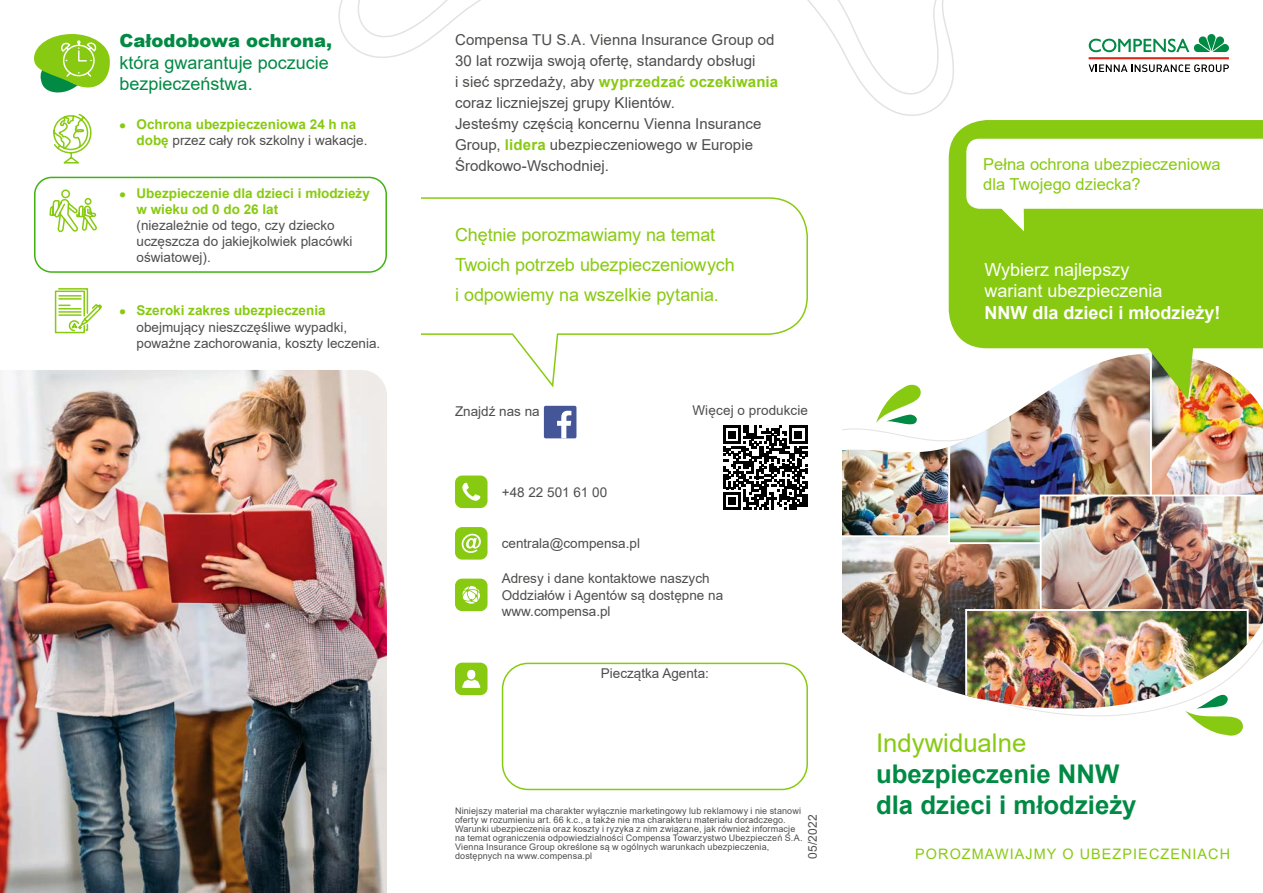
<style>
.page{position:relative;width:1263px;height:893px;background:#fff}
.page>*{position:absolute;margin:0;border:0;box-sizing:border-box;transform-origin:0 0}
.t1{font:700 25.8px/30.9px "Arial";color:#008a44}
.t2{font:25.8px "Arial";color:#88ca11}
.t3{font:18px/30px "Arial";letter-spacing:-.005em;color:#88ca11}
.t4{font:18px/21.6px "Arial";color:#008a44}
.t5{font:18px/21.6px "Arial";color:#fff}
.t6{font:700 18px "Arial";color:#fff}
.t7{font:900 18px "Arial";color:#008a44}
.t8{font:16.5px/19.8px "Arial";color:#88ca11}
.t9{font:15px/21px "Arial";letter-spacing:.005em;color:#4d4d4c}
.t10{font:14.4px "Arial";letter-spacing:.075em;color:#88ca11}
.t11{font:13.5px/16.2px "Arial";color:#4d4d4c}
.t12{font:700 13.5px/16.2px "Arial";color:#88ca11}
.t13{font:12px "Arial";letter-spacing:.02em;color:#4d4d4c}
.t14{font:9px/9px "Arial";letter-spacing:.015em;color:#4d4d4c}
.s1{font-size:18px}
.s2{font-weight:400;color:#4d4d4c}
.s3{font-weight:700;font-size:18px;color:#88ca11}
.s4{font-weight:700;color:#88ca11}
</style>
<div class="page">
<svg style="left:807px;top:0;width:147px;height:116px"></svg>
<img style="left:842px;top:412px;width:106px;height:123px">
<img style="left:842px;top:538px;width:106px;height:153px">
<img style="left:948px;top:400px;width:315px;height:336px">
<svg style="left:338px;top:0;width:143px;height:58px"></svg>
<svg style="left:949px;top:120px;width:314px;height:280px;fill:#88ca11"></svg>
<svg style="left:966px;top:139px;width:297px;height:92px"></svg>
<hr style="left:1088px;top:57px;width:141px;height:2px;background:#dc291a">
<svg style="left:1089px;top:64px;width:140px;height:8px"></svg>
<svg style="left:1089px;top:34px;width:140px;height:18px"></svg>
<svg style="left:421px;top:197px;width:387px;height:191px"></svg>
<div style="left:455px;top:663px;width:32px;height:32px;background:#88ca11;border-radius:7px"></div>
<div style="left:467px;top:670px;width:8px;height:9px;background:#fff;border-radius:50%"></div>
<svg style="left:462px;top:680px;width:18px;height:8px"></svg>
<div style="left:502px;top:663px;width:306px;height:127px;border:2px solid #88ca11;border-radius:26px"></div>
<div style="left:455px;top:579px;width:32px;height:32px;background:#88ca11;border-radius:7px"></div>
<svg style="left:462px;top:586px;width:18px;height:18px"></svg>
<div style="left:455px;top:527px;width:32px;height:33px;background:#88ca11;border-radius:7px"></div>
<svg style="left:461px;top:534px;width:20px;height:19px"></svg>
<div style="left:455px;top:475px;width:32px;height:33px;background:#88ca11;border-radius:7px"></div>
<svg style="left:462px;top:483px;width:18px;height:18px"></svg>
<div style="left:544px;top:406px;width:32px;height:32px;background:#445598;border-radius:2px"></div>
<svg style="left:557px;top:411px;width:14px;height:27px"></svg>
<img style="left:0;top:370px;width:387px;height:523px">
<svg style="left:34px;top:34px;width:76px;height:59px"></svg>
<svg style="left:53px;top:113px;width:39px;height:51px"></svg>
<svg style="left:49px;top:189px;width:48px;height:44px"></svg>
<svg style="left:54px;top:288px;width:48px;height:46px"></svg>
<div style="left:34px;top:177px;width:353px;height:96px;border:2px solid #40b312;border-radius:17px"></div>
<svg style="left:723px;top:426px;width:84px;height:84px"></svg>
<h2 class="t7" style="left:120px;top:27px;width:214px">Całodobowa ochrona,</h2>
<h2 class="t4" style="left:120px;top:51px;width:211px">która gwarantuje poczucie bezpieczeństwa.</h2>
<h3 class="t12" style="left:136px;top:116px;width:233px;text-indent:-17px"><span class="s1">•</span> Ochrona ubezpieczeniowa 24 h na dobę <span class="s2">przez cały rok szkolny i wakacje.</span></h3>
<h3 class="t12" style="left:136px;top:185px;width:235px;text-indent:-17px"><span class="s1">•</span> Ubezpieczenie dla dzieci i młodzieży w wieku od 0 do 26 lat</h3>
<h3 class="t11" style="left:136px;top:217px;width:218px">(niezależnie od tego, czy dziecko uczęszcza do jakiejkolwiek placówki oświatowej).</h3>
<h3 class="t11" style="left:136px;top:302px;width:245px;text-indent:-17px"><span class="s3">•</span> <span class="s4">Szeroki zakres ubezpieczenia </span>obejmujący nieszczęśliwe wypadki, poważne zachorowania, koszty leczenia.</h3>
<p class="t9" style="left:455px;top:29px;width:325px">Compensa TU S.A. Vienna Insurance Group od 30 lat rozwija swoją ofertę, standardy obsługi<br>i sieć sprzedaży, aby <span class="s4">wyprzedzać oczekiwania </span>coraz liczniejszej grupy Klientów.<br>Jesteśmy częścią koncernu Vienna Insurance Group, <span class="s4">lidera</span> ubezpieczeniowego w Europie Środkowo-Wschodniej.</p>
<h2 class="t3" style="left:455px;top:220px;width:281px">Chętnie porozmawiamy na temat<br>Twoich potrzeb ubezpieczeniowych i odpowiemy na wszelkie pytania.</h2>
<h3 class="t11" style="left:455px;top:403px;width:86px">Znajdź nas na</h3>
<h3 class="t11" style="left:502px;top:484px;width:107px">+48 22 501 61 00</h3>
<h3 class="t11" style="left:502px;top:535px;width:140px">centrala@compensa.pl</h3>
<h3 class="t11" style="left:692px;top:402px;width:117px">Więcej o produkcie</h3>
<h3 class="t11" style="left:502px;top:570px;width:223px">Adresy i dane kontaktowe naszych<br>Oddziałów i Agentów są dostępne na www.compensa.pl</h3>
<h3 class="t11" style="left:601px;top:665px;width:110px">Pieczątka Agenta:</h3>
<p class="t14" style="left:455px;top:806px;width:349px">Niniejszy materiał ma charakter wyłącznie marketingowy lub reklamowy i nie stanowi oferty w rozumieniu art. 66 k.c., a także nie ma charakteru materiału doradczego.<br>Warunki ubezpieczenia oraz koszty i ryzyka z nim związane, jak również informacje na temat ograniczenia odpowiedzialności Compensa Towarzystwo Ubezpieczeń S.A.<br>Vienna Insurance Group określone są w ogólnych warunkach ubezpieczenia, dostępnych na www.compensa.pl</p>
<h3 class="t13" style="left:804px;top:859px;width:46px;rotate:-90deg">05/2022</h3>
<h3 class="t8" style="left:983px;top:154px;width:239px">Pełna ochrona ubezpieczeniowa dla Twojego dziecka?</h3>
<h2 class="t5" style="left:984px;top:258px;width:180px">Wybierz najlepszy wariant ubezpieczenia</h2>
<h2 class="t6" style="left:984px;top:300px;width:238px">NNW dla dzieci i młodzieży!</h2>
<h1 class="t2" style="left:876px;top:725px;width:152px">Indywidualne</h1>
<h1 class="t1" style="left:876px;top:758px;width:262px">ubezpieczenie NNW dla dzieci i młodzieży</h1>
<h3 class="t10" style="left:915px;top:844px;width:316px">POROZMAWIAJMY O UBEZPIECZENIACH</h3>
</div>
